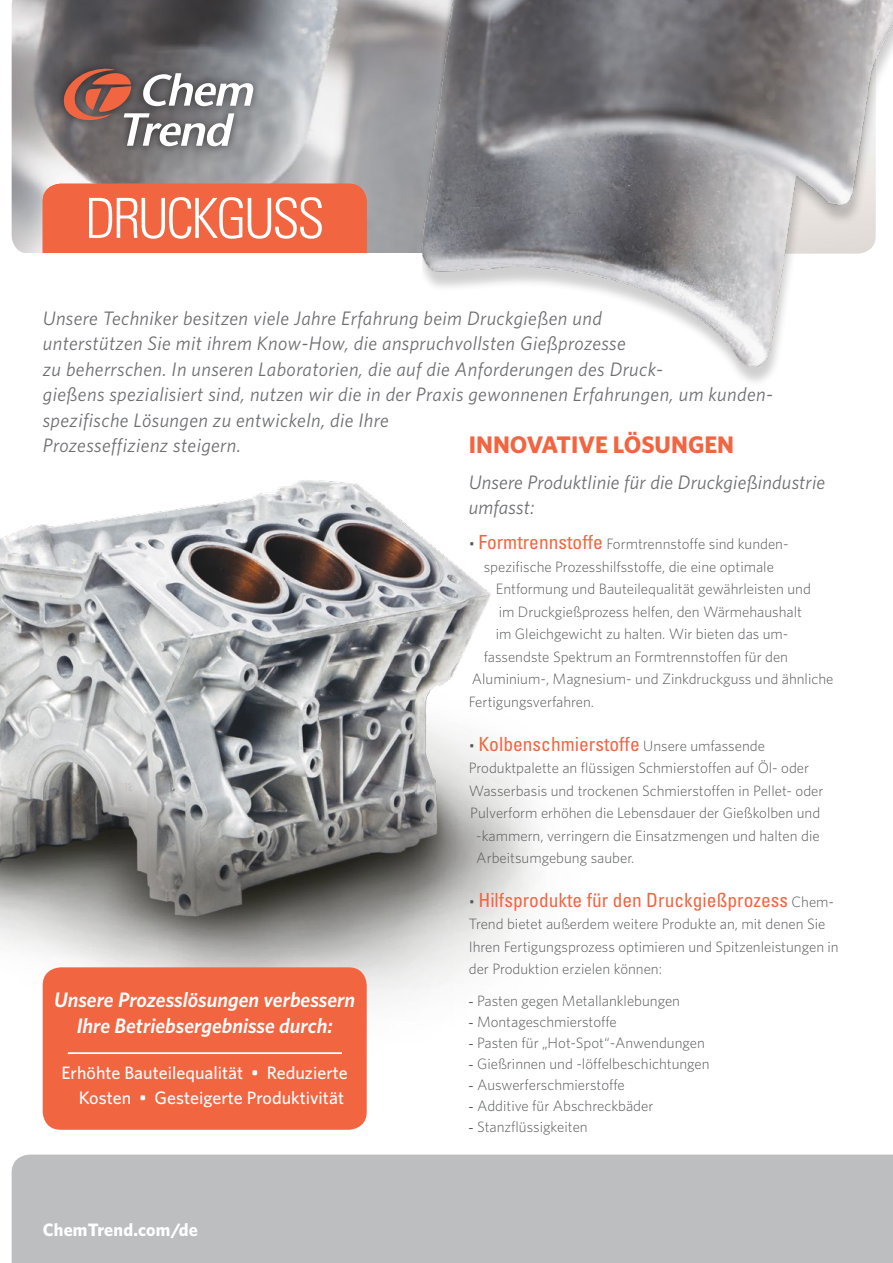
<style>
.page{position:relative;width:893px;height:1263px;background:#fff}
.page>*{position:absolute;margin:0;border:0;box-sizing:border-box;transform-origin:0 0}
.t1{font:300 condensed 55.5px "Univers";letter-spacing:-.05em;color:#fff}
.t2{font:700 24px "Whitney";color:#f26541}
.t3{font:italic 600 21px/25.5px "Whitney";color:#fff;text-align:center}
.t4{font:italic 19.5px/25.5px "Whitney";letter-spacing:.02em;color:#6d6e71}
.t5{font:condensed 19.5px "Univers";color:#f26541}
.t6{font:500 18px/25.5px "Whitney";color:#fff;text-align:right}
.t7{font:700 18px "Whitney";letter-spacing:.005em;color:#fff}
.t8{font:300 15px/22.5px "Whitney";color:#58595b}
.s1{font-family:"Univers";font-weight:400;font-stretch:condensed;font-size:19.5px;color:#f26541}
.s2{font-family:"Whitney";font-weight:300;font-stretch:normal;font-size:15px;color:#58595b}
.s3{font-family:"Arial";font-weight:400;font-size:13.5px}
</style>
<div class="page">
<div style="left:12px;top:1154px;width:881px;height:109px;background:#bcbec0"></div>
<img style="left:12px;top:0;width:380px;height:253px">
<div style="left:56px;top:60px;width:205px;height:94px;background:#000;opacity:.5"></div>
<svg style="left:60px;top:67px;width:194px;height:79px;background:#928280"></svg>
<img style="left:0;top:480px;width:537px;height:605px">
<div style="left:43px;top:967px;width:324px;height:163px;background:#f26541;border-radius:18px"></div>
<img style="left:392px;top:0;width:501px;height:382px">
<div style="left:43px;top:184px;width:324px;height:105px;background:#f26541;border-radius:18px"></div>
<div style="left:0;top:254px;width:422px;height:39px;background:#fff"></div>
<hr style="left:68px;top:1052px;width:274px;height:2px;background:#fff">
<h1 class="t1" style="left:85px;top:185px;width:241px">DRUCKGUSS</h1>
<p class="t4" style="left:43px;top:305px;width:732px">Unsere Techniker besitzen viele Jahre Erfahrung beim Druckgießen und<br>unterstützen Sie mit ihrem Know-How, die anspruchvollsten Gießprozesse<br>zu beherrschen. In unseren Laboratorien, die auf die Anforderungen des Druck-<br>gießens spezialisiert sind, nutzen wir die in der Praxis gewonnenen Erfahrungen, um kunden&shy;spezifische Lösungen zu entwickeln, die Ihre<br>Prozesseffizienz steigern.</p>
<h2 class="t2" style="left:469px;top:428px;width:267px">INNOVATIVE LÖSUNGEN</h2>
<h3 class="t4" style="left:469px;top:469px;width:358px">Unsere Produktlinie für die Druckgießindustrie umfasst:</h3>
<p class="t8" style="left:469px;top:532px;width:321px">• <span class="s1">Formtrennstoffe</span> Formtrennstoffe sind kunden-</p>
<p class="t8" style="left:484px;top:555px;width:292px">spezifische Prozesshilfsstoffe, die eine optimale</p>
<p class="t8" style="left:496px;top:577px;width:317px">Entformung und Bauteilequalität gewährleisten und</p>
<p class="t8" style="left:499px;top:600px;width:305px">im Druckgießprozess helfen, den Wärmehaushalt</p>
<p class="t8" style="left:496px;top:622px;width:294px">im Gleichgewicht zu halten. Wir bieten das um-</p>
<p class="t8" style="left:484px;top:645px;width:306px">fassendste Spektrum an Formtrennstoffen für den</p>
<p class="t8" style="left:472px;top:667px;width:363px">Aluminium-, Magnesium- und Zinkdruckguss und ähnliche</p>
<p class="t8" style="left:469px;top:690px;width:127px">Fertigungsverfahren.</p>
<h3 class="t5" style="left:469px;top:731px;width:298px"><span class="s2">•</span> Kolbenschmierstoffe <span class="s2">Unsere umfassende</span></h3>
<p class="t8" style="left:469px;top:756px;width:342px">Produktpalette an flüssigen Schmierstoffen auf Öl- oder</p>
<p class="t8" style="left:469px;top:779px;width:356px">Wasserbasis und trockenen Schmierstoffen in Pellet- oder</p>
<p class="t8" style="left:470px;top:801px;width:352px">Pulverform erhöhen die Lebensdauer der Gießkolben und</p>
<p class="t8" style="left:476px;top:824px;width:345px">-kammern, verringern die Einsatzmengen und halten die</p>
<p class="t8" style="left:476px;top:846px;width:160px">Arbeitsumgebung sauber.</p>
<h3 class="t5" style="left:469px;top:888px;width:367px"><span class="s2">•</span> Hilfsprodukte für den Druckgießprozess <span class="s2">Chem-</span></h3>
<p class="t8" style="left:469px;top:912px;width:371px">Trend bietet außerdem weitere Produkte an, mit denen Sie<br>Ihren Fertigungsprozess optimieren und Spitzenleistungen in der Produktion erzielen können:</p>
<p class="t8" style="left:469px;top:989px;width:213px"><span class="s3">-</span> Pasten gegen Metallanklebungen</p>
<p class="t8" style="left:469px;top:1010px;width:150px"><span class="s3">-</span> Montageschmierstoffe</p>
<p class="t8" style="left:469px;top:1031px;width:238px"><span class="s3">-</span> Pasten für „Hot-Spot“-Anwendungen</p>
<p class="t8" style="left:469px;top:1052px;width:242px"><span class="s3">-</span> Gießrinnen und -löffelbeschichtungen</p>
<p class="t8" style="left:469px;top:1073px;width:158px"><span class="s3">-</span> Auswerferschmierstoffe</p>
<p class="t8" style="left:469px;top:1094px;width:186px"><span class="s3">-</span> Additive für Abschreckbäder</p>
<p class="t8" style="left:469px;top:1115px;width:120px"><span class="s3">-</span> Stanzflüssigkeiten</p>
<h3 class="t3" style="left:54px;top:987px;width:303px">Unsere Prozesslösungen verbessern<br>Ihre Betriebsergebnisse durch:</h3>
<p class="t6" style="left:61px;top:1059px;width:288px">Erhöhte Bauteilequalität • Reduzierte<br>Kosten • Gesteigerte Produktivität</p>
<p class="t7" style="left:43px;top:1218px;width:156px">CHEMTREND.COM/DE</p>
</div>
